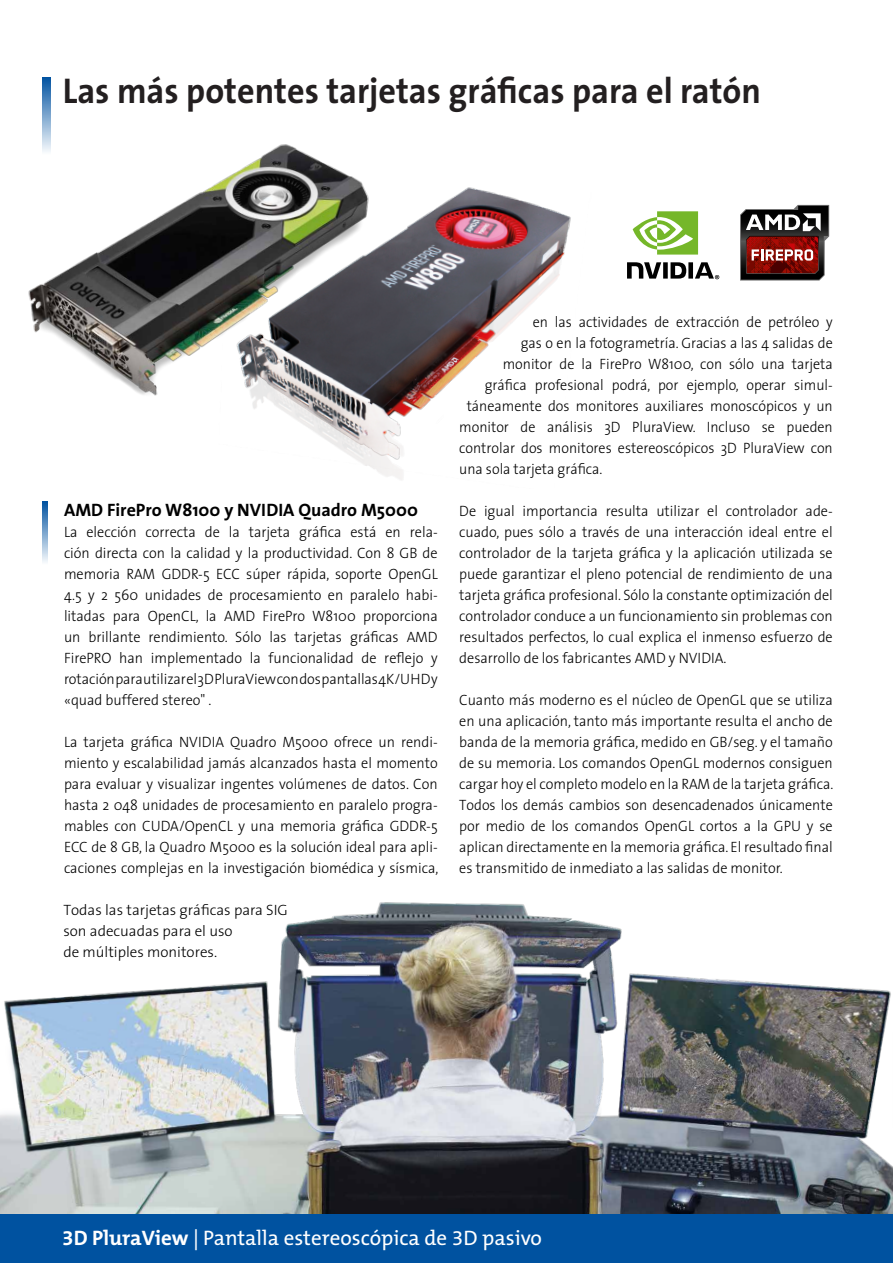
<style>
.page{position:relative;width:893px;height:1263px;background:#fff}
.page>*{position:absolute;margin:0;border:0;box-sizing:border-box;transform-origin:0 0}
.t1{font:36px "The Sans 7 Bold Plain";color:#231f20;scale:.95 1}
.t2{font:21px "The Mix B5 Plain";color:#fff}
.t3{font:18px "The Sans 7 Bold Plain";color:#000}
.t4{font:300 15px/21px "The Sans 3";color:#000;text-align:justify;scale:.95 1}
.t5{font:300 15px "The Sans 3";color:#000;scale:.94 1}
.t6{font:300 15px/21px "The Sans 3";color:#000}
.s1{font-family:"The Mix B7";font-weight:700}
</style>
<div class="page">
<img style="left:0;top:902px;width:893px;height:312px">
<svg style="left:42px;top:502px;width:6px;height:60px"></svg>
<img style="left:28px;top:144px;width:304px;height:252px">
<img style="left:216px;top:167px;width:355px;height:313px">
<svg style="left:740px;top:205px;width:89px;height:76px"></svg>
<svg style="left:627px;top:262px;width:92px;height:17px"></svg>
<svg style="left:633px;top:211px;width:65px;height:44px"></svg>
<div style="left:0;top:1214px;width:893px;height:49px;background:#0052a0"></div>
<svg style="left:42px;top:77px;width:9px;height:78px"></svg>
<svg style="left:892px;top:1032px;width:1px;height:96px"></svg>
<h1 class="t1" style="left:63px;top:61px;width:736px">Las más potentes tarjetas gráficas para el ratón</h1>
<p class="t3" style="left:64px;top:495px;width:355px">AMD FirePro W8100 y NVIDIA Quadro M5000</p>
<p class="t4" style="left:64px;top:521px;width:395px">La elección correcta de la tarjeta gráfica está en rela&shy;ción directa con la calidad y la productividad. Con 8 GB de memoria RAM GDDR-5 ECC súper rápida, soporte OpenGL 4.5 y 2 560 unidades de procesamiento en paralelo habi&shy;litadas para OpenCL, la AMD FirePro W8100 proporciona un brillante rendimiento. Sólo las tarjetas gráficas AMD FirePRO han implementado la funcionalidad de reflejo y rotación para utilizar el 3D PluraView con dos pantallas 4K/UHD y «quad buffered stereo" .</p>
<p class="t4" style="left:64px;top:731px;width:396px">La tarjeta gráfica NVIDIA Quadro M5000 ofrece un rendi&shy;miento y escalabilidad jamás alcanzados hasta el momento para evaluar y visualizar ingentes volúmenes de datos. Con hasta 2 048 unidades de procesamiento en paralelo progra&shy;mables con CUDA/OpenCL y una memoria gráfica GDDR-5<br>ECC de 8 GB, la Quadro M5000 es la solución ideal para apli&shy;caciones complejas en la investigación biomédica y sísmica,</p>
<p class="t6" style="left:63px;top:899px;width:226px">Todas las tarjetas gráficas para SIG son adecuadas para el uso<br>de múltiples monitores.</p>
<p class="t5" style="left:533px;top:310px;width:321px">en las actividades de extracción de petróleo y</p>
<p class="t5" style="left:521px;top:331px;width:333px">gas o en la fotogrametría. Gracias a las 4 salidas de</p>
<p class="t5" style="left:503px;top:352px;width:353px">monitor de la FirePro W8100, con sólo una tarjeta</p>
<p class="t5" style="left:485px;top:373px;width:372px">gráfica profesional podrá, por ejemplo, operar simul-</p>
<p class="t5" style="left:467px;top:394px;width:391px">táneamente dos monitores auxiliares monoscópicos y un</p>
<p class="t5" style="left:459px;top:415px;width:399px">monitor de análisis 3D PluraView. Incluso se pueden</p>
<p class="t5" style="left:459px;top:436px;width:399px">controlar dos monitores estereoscópicos 3D PluraView con</p>
<p class="t5" style="left:459px;top:457px;width:154px">una sola tarjeta gráfica.</p>
<p class="t4" style="left:459px;top:500px;width:395px">De igual importancia resulta utilizar el controlador ade&shy;cuado, pues sólo a través de una interacción ideal entre el controlador de la tarjeta gráfica y la aplicación utilizada se puede garantizar el pleno potencial de rendimiento de una tarjeta gráfica profesional. Sólo la constante optimización del controlador conduce a un funcionamiento sin problemas con resultados perfectos, lo cual explica el inmenso esfuerzo de desarrollo de los fabricantes AMD y NVIDIA.</p>
<p class="t4" style="left:459px;top:689px;width:395px">Cuanto más moderno es el núcleo de OpenGL que se utiliza en una aplicación, tanto más importante resulta el ancho de banda de la memoria gráfica, medido en GB/seg. y el tamaño de su memoria. Los comandos OpenGL modernos consiguen cargar hoy el completo modelo en la RAM de la tarjeta gráfica.<br>Todos los demás cambios son desencadenados únicamente por medio de los comandos OpenGL cortos a la GPU y se aplican directamente en la memoria gráfica. El resultado final es transmitido de inmediato a las salidas de monitor.</p>
<h2 class="t2" style="left:62px;top:1227px;width:481px"><span class="s1">3D PluraView</span> | Pantalla estereoscópica de 3D pasivo</h2>
</div>
